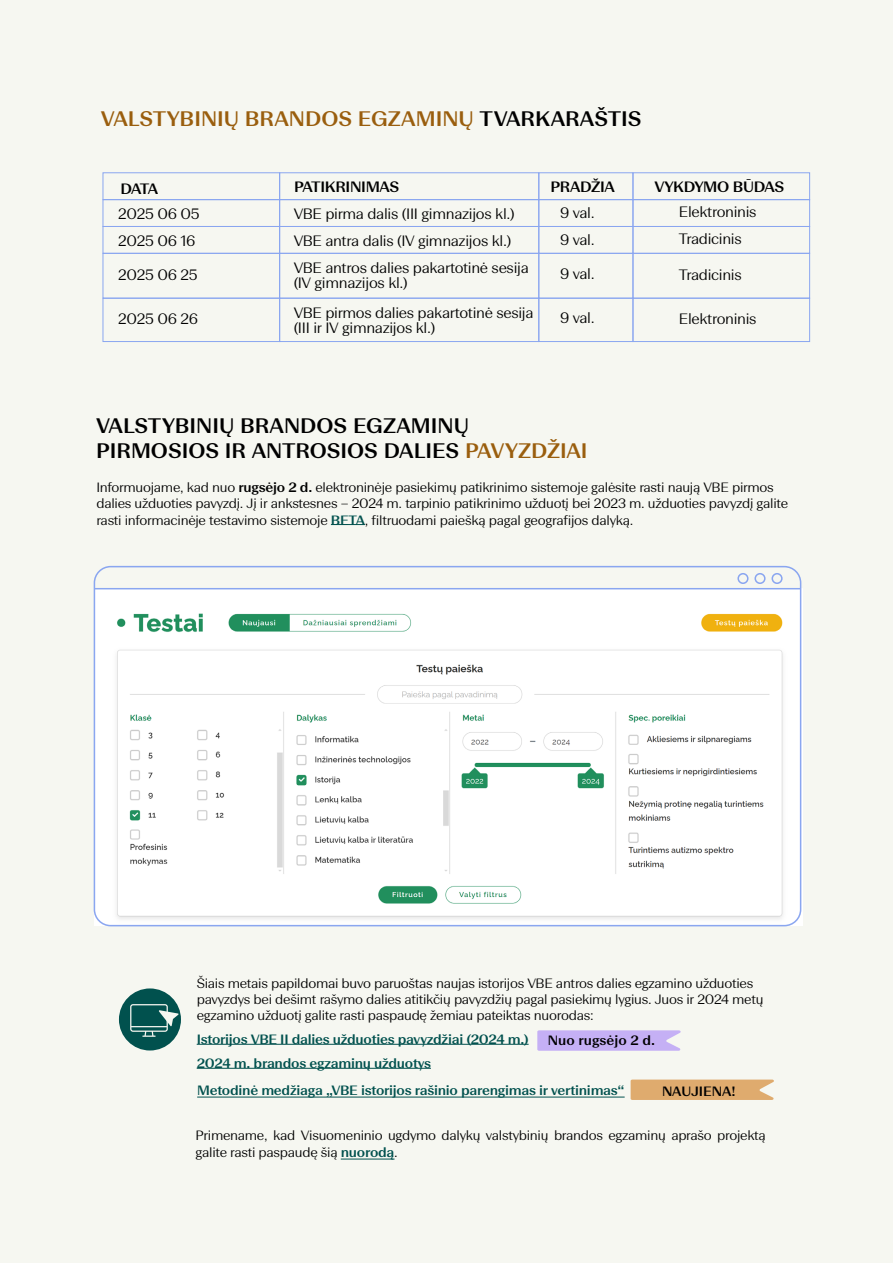
<style>
.page{position:relative;width:893px;height:1263px;background:#f6f7f1}
.page>*{position:absolute;margin:0;border:0;box-sizing:border-box;transform-origin:0 0}
.t1{font:500 21px/25.2px "Beausite Fit";color:#000}
.t2{font:500 21px "Beausite Fit";color:#9a5e0e}
.t3{font:300 15px/27px "Beausite Fit";letter-spacing:-.02em;color:#000}
.t4{font:500 15px "Beausite Fit";letter-spacing:-.025em;color:#000}
.t5{font:300 13.5px/16.2px "Beausite Fit";letter-spacing:-.02em;color:#000}
.t6{font:500 13.5px/24px "Beausite Fit";letter-spacing:-.02em;color:#01514e}
.t7{font:500 13.5px "Beausite Fit";color:#000}
.s1{color:#000}
.s2{color:#9a5e0e}
.s3{font-weight:500}
.s4{font-weight:500;color:#01514e}
</style>
<div class="page">
<hr style="left:331px;top:524px;width:34px;height:1px;background:#01514e">
<hr style="left:197px;top:1044px;width:332px;height:1px;background:#01514e">
<hr style="left:197px;top:1068px;width:234px;height:1px;background:#01514e">
<img style="left:95px;top:589px;width:707px;height:336px">
<div style="left:94px;top:566px;width:707px;height:360px;border:2px solid #8aa6f0;border-radius:16px"></div>
<hr style="left:94px;top:588px;width:707px;height:1px;background:#8aa6f0">
<div style="left:771px;top:573px;width:12px;height:11px;border:2px solid #8aa6f0;border-radius:50%"></div>
<div style="left:754px;top:573px;width:12px;height:11px;border:2px solid #8aa6f0;border-radius:50%"></div>
<div style="left:737px;top:573px;width:11px;height:11px;border:2px solid #8aa6f0;border-radius:50%"></div>
<div style="left:103px;top:172px;width:177px;height:28px;border:1px solid #8aa6f0"></div>
<div style="left:279px;top:172px;width:260px;height:28px;border:1px solid #8aa6f0"></div>
<div style="left:538px;top:172px;width:95px;height:28px;border:1px solid #8aa6f0"></div>
<div style="left:632px;top:172px;width:178px;height:28px;border:1px solid #8aa6f0"></div>
<div style="left:103px;top:199px;width:177px;height:28px;border:1px solid #8aa6f0"></div>
<div style="left:279px;top:199px;width:260px;height:28px;border:1px solid #8aa6f0"></div>
<div style="left:538px;top:199px;width:95px;height:28px;border:1px solid #8aa6f0"></div>
<div style="left:632px;top:199px;width:178px;height:28px;border:1px solid #8aa6f0"></div>
<div style="left:103px;top:226px;width:177px;height:28px;border:1px solid #8aa6f0"></div>
<div style="left:279px;top:226px;width:260px;height:28px;border:1px solid #8aa6f0"></div>
<div style="left:538px;top:226px;width:95px;height:28px;border:1px solid #8aa6f0"></div>
<div style="left:632px;top:226px;width:178px;height:28px;border:1px solid #8aa6f0"></div>
<div style="left:103px;top:253px;width:177px;height:46px;border:1px solid #8aa6f0"></div>
<div style="left:279px;top:253px;width:260px;height:46px;border:1px solid #8aa6f0"></div>
<div style="left:538px;top:253px;width:95px;height:46px;border:1px solid #8aa6f0"></div>
<div style="left:632px;top:253px;width:178px;height:46px;border:1px solid #8aa6f0"></div>
<div style="left:103px;top:298px;width:177px;height:44px;border:1px solid #8aa6f0"></div>
<div style="left:279px;top:298px;width:260px;height:44px;border:1px solid #8aa6f0"></div>
<div style="left:538px;top:298px;width:95px;height:44px;border:1px solid #8aa6f0"></div>
<div style="left:632px;top:298px;width:178px;height:44px;border:1px solid #8aa6f0"></div>
<div style="left:119px;top:988px;width:62px;height:62px;background:#01514e;border-radius:50%"></div>
<svg style="left:130px;top:1004px;width:49px;height:33px"></svg>
<hr style="left:341px;top:1159px;width:54px;height:1px;background:#01514e">
<svg style="left:537px;top:1030px;width:144px;height:21px;background:#c8b5f4"></svg>
<svg style="left:631px;top:1079px;width:143px;height:21px;background:#e0b077"></svg>
<hr style="left:197px;top:1097px;width:428px;height:1px;background:#01514e">
<h1 class="t2" style="left:101px;top:103px;width:542px">VALSTYBINIŲ BRANDOS EGZAMINŲ <span class="s1">TVARKARAŠTIS</span></h1>
<p class="t4" style="left:120px;top:178px;width:40px">DATA</p>
<p class="t4" style="left:294px;top:176px;width:107px">PATIKRINIMAS</p>
<p class="t4" style="left:550px;top:176px;width:66px">PRADŽIA</p>
<p class="t4" style="left:654px;top:176px;width:131px">VYKDYMO BŪDAS</p>
<p class="t3" style="left:118px;top:199px;width:83px">2025 06 05<br>2025 06 16</p>
<p class="t3" style="left:118px;top:260px;width:81px">2025 06 25</p>
<p class="t3" style="left:118px;top:304px;width:81px">2025 06 26</p>
<p class="t3" style="left:294px;top:199px;width:237px">VBE pirma dalis (III gimnazijos kl.)<br>VBE antra dalis (IV gimnazijos kl.)<br>VBE antros dalies pakartotinė sesija</p>
<p class="t3" style="left:294px;top:266px;width:241px;line-height:30px">(IV gimnazijos kl.)<br>VBE pirmos dalies pakartotinė sesija</p>
<p class="t3" style="left:294px;top:313px;width:143px">(III ir IV gimnazijos kl.)</p>
<p class="t3" style="left:560px;top:198px;width:36px">9 val.<br>9 val.</p>
<p class="t3" style="left:560px;top:259px;width:36px">9 val.</p>
<p class="t3" style="left:560px;top:303px;width:36px">9 val.</p>
<p class="t3" style="left:679px;top:198px;width:79px">Elektroninis<br>Tradicinis</p>
<p class="t3" style="left:679px;top:261px;width:64px">Tradicinis</p>
<p class="t3" style="left:679px;top:304px;width:79px">Elektroninis</p>
<h1 class="t1" style="left:96px;top:412px;width:493px">VALSTYBINIŲ BRANDOS EGZAMINŲ<br>PIRMOSIOS IR ANTROSIOS DALIES <span class="s2">PAVYZDŽIAI</span></h1>
<p class="t5" style="left:96px;top:478px;width:693px">Informuojame, kad nuo <span class="s3">rugsėjo 2 d.</span> elektroninėje pasiekimų patikrinimo sistemoje galėsite rasti naują VBE pirmos dalies užduoties pavyzdį. Jį ir ankstesnes – 2024 m. tarpinio patikrinimo užduotį bei 2023 m. užduoties pavyzdį galite rasti informacinėje testavimo sistemoje <span class="s4">BETA</span>, filtruodami paiešką pagal geografijos dalyką.</p>
<p class="t5" style="left:197px;top:974px;width:568px">Šiais metais papildomai buvo paruoštas naujas istorijos VBE antros dalies egzamino užduoties pavyzdys bei dešimt rašymo dalies atitikčių pavyzdžių pagal pasiekimų lygius. Juos ir 2024 metų egzamino užduotį galite rasti paspaudę žemiau pateiktas nuorodas:</p>
<p class="t6" style="left:197px;top:1027px;width:334px">Istorijos VBE II dalies užduoties pavyzdžiai (2024 m.)<br>2024 m. brandos egzaminų užduotys</p>
<p class="t7" style="left:548px;top:1031px;width:109px">Nuo rugsėjo 2 d.</p>
<p class="t6" style="left:197px;top:1077px;width:429px">Metodinė medžiaga „VBE istorijos rašinio parengimas ir vertinimas“</p>
<p class="t7" style="left:662px;top:1082px;width:75px">NAUJIENA!</p>
<p class="t5" style="left:196px;top:1127px;width:572px">Primename, kad Visuomeninio ugdymo dalykų valstybinių brandos egzaminų aprašo projektą galite rasti paspaudę šią <span class="s4">nuorodą</span>.</p>
</div>
